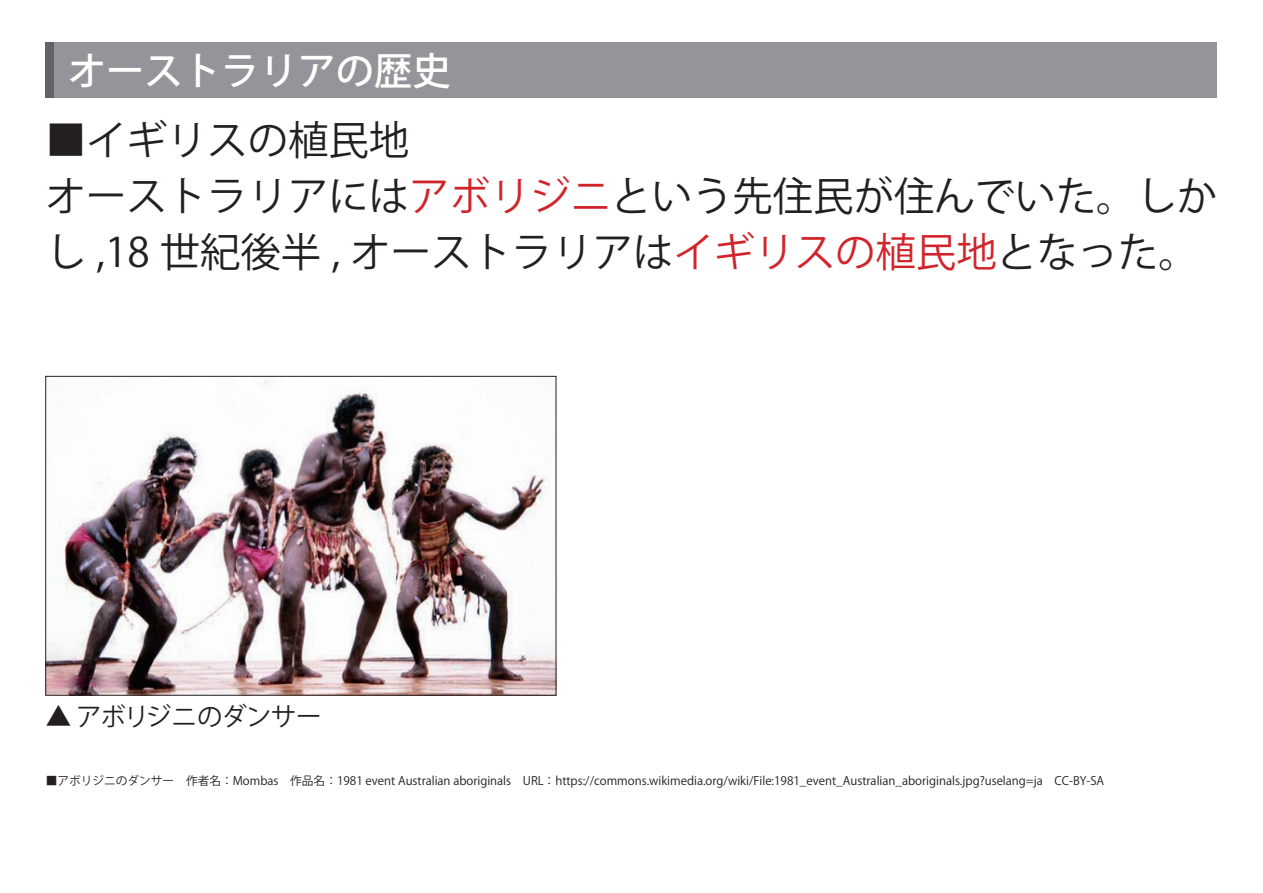
<style>
.page{position:relative;width:1263px;height:893px;background:#fff}
.page>*{position:absolute;margin:0;border:0;box-sizing:border-box;transform-origin:0 0}
.t1{font:40.35px/56.4px "Koz Go Pr 6 N";color:#231f20}
.t2{font:500 38.25px "Koz Go Pr 6 N";color:#fff}
.t3{font:25.5px "Koz Go Pr 6 N";letter-spacing:-.04em;color:#231f20}
.t4{font:11.7px "Koz Go Pr 6 N";color:#231f20}
.s1{color:#d1232a}
</style>
<div class="page">
<img style="left:47px;top:380px;width:507px;height:314px">
<div style="left:45px;top:376px;width:511px;height:320px;border:1px solid #231f20"></div>
<div style="left:46px;top:43px;width:1171px;height:55px;background:#939598"></div>
<div style="left:46px;top:43px;width:8px;height:55px;background:#636366"></div>
<h2 class="t2" style="left:68px;top:49px;width:384px">オーストラリアの歴史</h2>
<h1 class="t1" style="left:46px;top:112px;width:1173px">■イギリスの植民地<br>オーストラリアには<span class="s1">アボリジニ</span>という先住民が住んでいた。しかし ,18 世紀後半 , オーストラリアは<span class="s1">イギリスの植民地</span>となった。</h1>
<h3 class="t3" style="left:46px;top:702px;width:277px">▲ アボリジニのダンサー</h3>
<p class="t4" style="left:46px;top:774px;width:1060px">■アボリジニのダンサー　作者名：Mombas　作品名：1981 event Australian aboriginals　URL：https://commons.wikimedia.org/wiki/File:1981_event_Australian_aboriginals.jpg?uselang=ja　CC-BY-SA</p>
</div>
